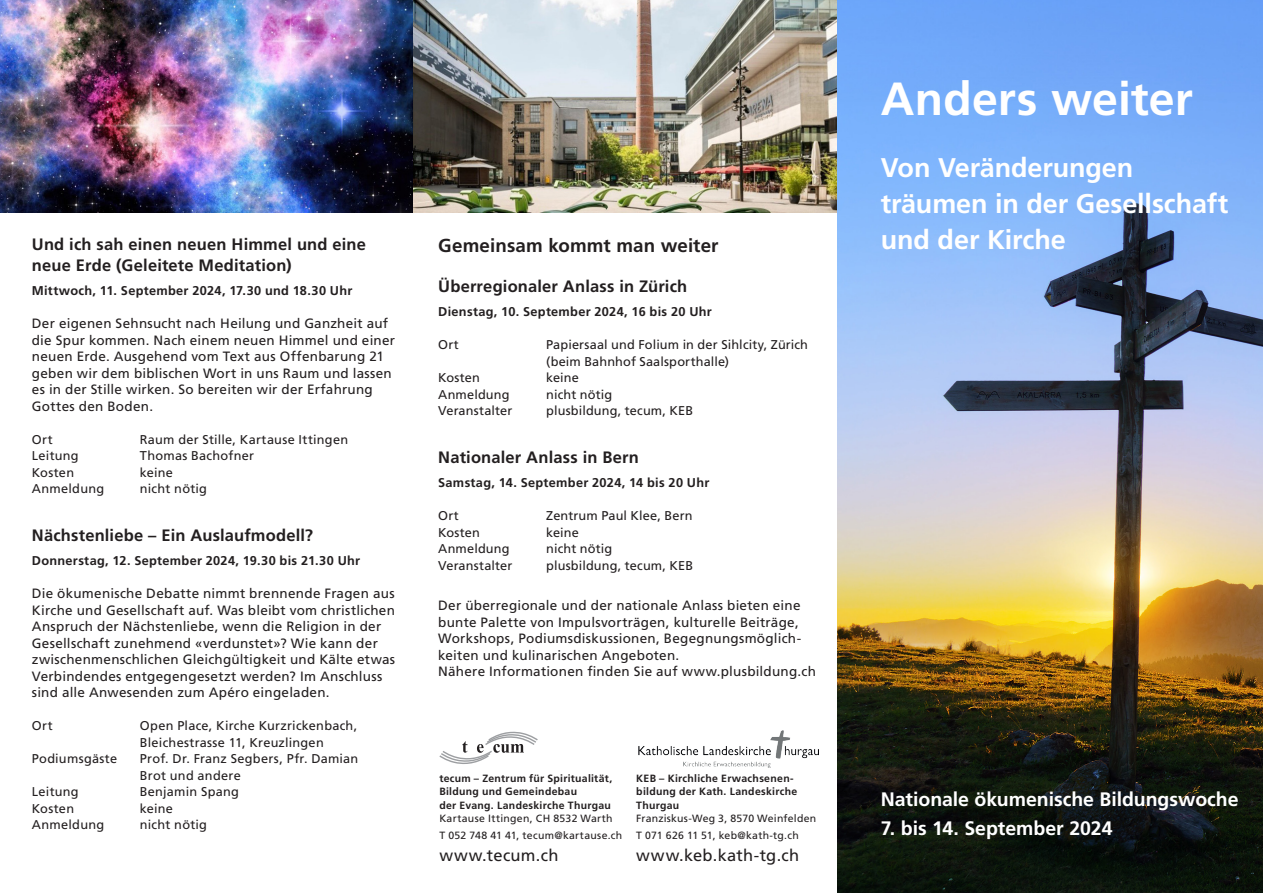
<style>
.page{position:relative;width:1263px;height:893px;background:#fff}
.page>*{position:absolute;margin:0;border:0;box-sizing:border-box;transform-origin:0 0}
.t1{font:700 46.5px "Frutiger LT Pro";letter-spacing:.005em;color:#fff}
.t2{font:700 27px/36px "Frutiger LT Pro";letter-spacing:-.005em;color:#fff}
.t3{font:700 19.5px "Frutiger LT Pro";color:#fff}
.t4{font:700 18.75px "Frutiger LT Pro";letter-spacing:.005em;color:#231f20}
.t5{font:700 16.5px/21px "Frutiger LT Pro";letter-spacing:.01em;color:#231f20}
.t6{font:16.5px "Frutiger LT Pro";letter-spacing:.015em;color:#231f20}
.t7{font:13.5px/16.5px "Frutiger LT Pro";letter-spacing:.02em;color:#231f20}
.t8{font:12.75px/16.5px "Frutiger LT Pro";letter-spacing:.015em;color:#231f20}
.t9{font:700 12.75px "Frutiger LT Pro";letter-spacing:.025em;color:#231f20}
.t10{font:700 10.5px/13.5px "Frutiger LT Pro";letter-spacing:.03em;color:#231f20}
.t11{font:10.5px "Frutiger LT Pro";letter-spacing:.025em;color:#231f20}
</style>
<div class="page">
<img style="left:0;top:0;width:837px;height:213px">
<img style="left:838px;top:0;width:425px;height:893px">
<svg style="left:439px;top:731px;width:99px;height:33px"></svg>
<img style="left:638px;top:730px;width:181px;height:37px">
<p class="t5" style="left:32px;top:234px;width:336px">Und ich sah einen neuen Himmel und eine neue Erde (Geleitete Meditation)</p>
<p class="t9" style="left:32px;top:283px;width:322px">Mittwoch, 11. September 2024, 17.30 und 18.30 Uhr</p>
<p class="t7" style="left:32px;top:315px;width:365px">Der eigenen Sehnsucht nach Heilung und Ganzheit auf die Spur kommen. Nach einem neuen Himmel und einer neuen Erde. Ausgehend vom Text aus Offenbarung 21 geben wir dem biblischen Wort in uns Raum und lassen es in der Stille wirken. So bereiten wir der Erfahrung Gottes den Boden.</p>
<p class="t8" style="left:32px;top:431px;width:22px">Ort</p>
<p class="t8" style="left:140px;top:431px;width:210px">Raum der Stille, Kartause Ittingen</p>
<p class="t8" style="left:32px;top:447px;width:48px">Leitung</p>
<p class="t8" style="left:140px;top:447px;width:116px">Thomas Bachofner</p>
<p class="t8" style="left:32px;top:464px;width:44px">Kosten</p>
<p class="t8" style="left:140px;top:464px;width:35px">keine</p>
<p class="t8" style="left:32px;top:480px;width:74px">Anmeldung</p>
<p class="t8" style="left:140px;top:480px;width:69px">nicht nötig</p>
<p class="t5" style="left:32px;top:525px;width:283px">Nächstenliebe – Ein Auslaufmodell?</p>
<p class="t9" style="left:32px;top:553px;width:330px">Donnerstag, 12. September 2024, 19.30 bis 21.30 Uhr</p>
<p class="t7" style="left:32px;top:585px;width:365px">Die ökumenische Debatte nimmt brennende Fragen aus Kirche und Gesellschaft auf. Was bleibt vom christlichen Anspruch der Nächstenliebe, wenn die Religion in der Gesellschaft zunehmend «verdunstet»? Wie kann der zwischenmenschlichen Gleichgültigkeit und Kälte etwas Verbindendes entgegengesetzt werden? Im Anschluss sind alle Anwesenden zum Apéro eingeladen.</p>
<p class="t8" style="left:32px;top:717px;width:22px">Ort</p>
<p class="t8" style="left:140px;top:717px;width:219px">Open Place, Kirche Kurzrickenbach,<br>Bleichestrasse 11, Kreuzlingen</p>
<p class="t8" style="left:32px;top:750px;width:87px">Podiumsgäste</p>
<p class="t8" style="left:140px;top:750px;width:220px">Prof. Dr. Franz Segbers, Pfr. Damian<br>Brot und andere</p>
<p class="t8" style="left:32px;top:783px;width:48px">Leitung</p>
<p class="t8" style="left:140px;top:783px;width:101px">Benjamin Spang</p>
<p class="t8" style="left:32px;top:800px;width:44px">Kosten</p>
<p class="t8" style="left:140px;top:800px;width:35px">keine</p>
<p class="t8" style="left:32px;top:816px;width:74px">Anmeldung</p>
<p class="t8" style="left:140px;top:816px;width:69px">nicht nötig</p>
<p class="t4" style="left:438px;top:234px;width:282px">Gemeinsam kommt man weiter</p>
<p class="t5" style="left:438px;top:276px;width:251px">Überregionaler Anlass in Zürich</p>
<p class="t9" style="left:438px;top:304px;width:275px">Dienstag, 10. September 2024, 16 bis 20 Uhr</p>
<p class="t8" style="left:438px;top:337px;width:22px">Ort</p>
<p class="t8" style="left:546px;top:337px;width:263px">Papiersaal und Folium in der Sihlcity, Zürich</p>
<p class="t8" style="left:546px;top:353px;width:184px">(beim Bahnhof Saalsporthalle)</p>
<p class="t8" style="left:438px;top:370px;width:43px">Kosten</p>
<p class="t8" style="left:546px;top:370px;width:34px">keine</p>
<p class="t8" style="left:438px;top:386px;width:73px">Anmeldung</p>
<p class="t8" style="left:546px;top:386px;width:67px">nicht nötig</p>
<p class="t8" style="left:438px;top:403px;width:76px">Veranstalter</p>
<p class="t8" style="left:546px;top:403px;width:148px">plusbildung, tecum, KEB</p>
<p class="t5" style="left:438px;top:447px;width:202px">Nationaler Anlass in Bern</p>
<p class="t9" style="left:438px;top:475px;width:273px">Samstag, 14. September 2024, 14 bis 20 Uhr</p>
<p class="t8" style="left:438px;top:508px;width:22px">Ort</p>
<p class="t8" style="left:546px;top:508px;width:148px">Zentrum Paul Klee, Bern</p>
<p class="t8" style="left:438px;top:524px;width:43px">Kosten</p>
<p class="t8" style="left:546px;top:524px;width:34px">keine</p>
<p class="t8" style="left:438px;top:541px;width:73px">Anmeldung</p>
<p class="t8" style="left:546px;top:541px;width:67px">nicht nötig</p>
<p class="t8" style="left:438px;top:557px;width:76px">Veranstalter</p>
<p class="t8" style="left:546px;top:557px;width:148px">plusbildung, tecum, KEB</p>
<p class="t7" style="left:438px;top:597px;width:364px">Der überregionale und der nationale Anlass bieten eine</p>
<p class="t7" style="left:438px;top:614px;width:364px">bunte Palette von Impulsvorträgen, kulturelle Beiträge,<br>Workshops, Podiumsdiskussionen, Begegnungsmöglich-</p>
<p class="t7" style="left:438px;top:647px;width:243px">keiten und kulinarischen Angeboten.</p>
<p class="t7" style="left:438px;top:663px;width:379px">Nähere Informationen finden Sie auf www.plusbildung.ch</p>
<p class="t10" style="left:439px;top:771px;width:175px">tecum – Zentrum für Spiritualität,<br>Bildung und Gemeindebau</p>
<p class="t10" style="left:439px;top:798px;width:173px">der Evang. Landeskirche Thurgau</p>
<p class="t11" style="left:439px;top:812px;width:175px">Kartause Ittingen, CH 8532 Warth</p>
<p class="t11" style="left:439px;top:829px;width:184px">T 052 748 41 41, tecum@kartause.ch</p>
<p class="t6" style="left:439px;top:846px;width:121px">www.tecum.ch</p>
<p class="t10" style="left:636px;top:771px;width:163px">KEB – Kirchliche Erwachsenen&shy;bildung der Kath. Landeskirche<br>Thurgau</p>
<p class="t11" style="left:636px;top:812px;width:182px">Franziskus-Weg 3, 8570 Weinfelden</p>
<p class="t11" style="left:636px;top:829px;width:164px">T 071 626 11 51, keb@kath-tg.ch</p>
<p class="t6" style="left:636px;top:846px;width:164px">www.keb.kath-tg.ch</p>
<p class="t1" style="left:881px;top:72px;width:314px">Anders weiter</p>
<p class="t2" style="left:881px;top:150px;width:349px">Von Veränderungen träumen in der Gesellschaft und der Kirche</p>
<p class="t3" style="left:881px;top:788px;width:359px">Nationale ökumenische Bildungswoche</p>
<p class="t3" style="left:881px;top:816px;width:233px">7. bis 14. September 2024</p>
</div>
